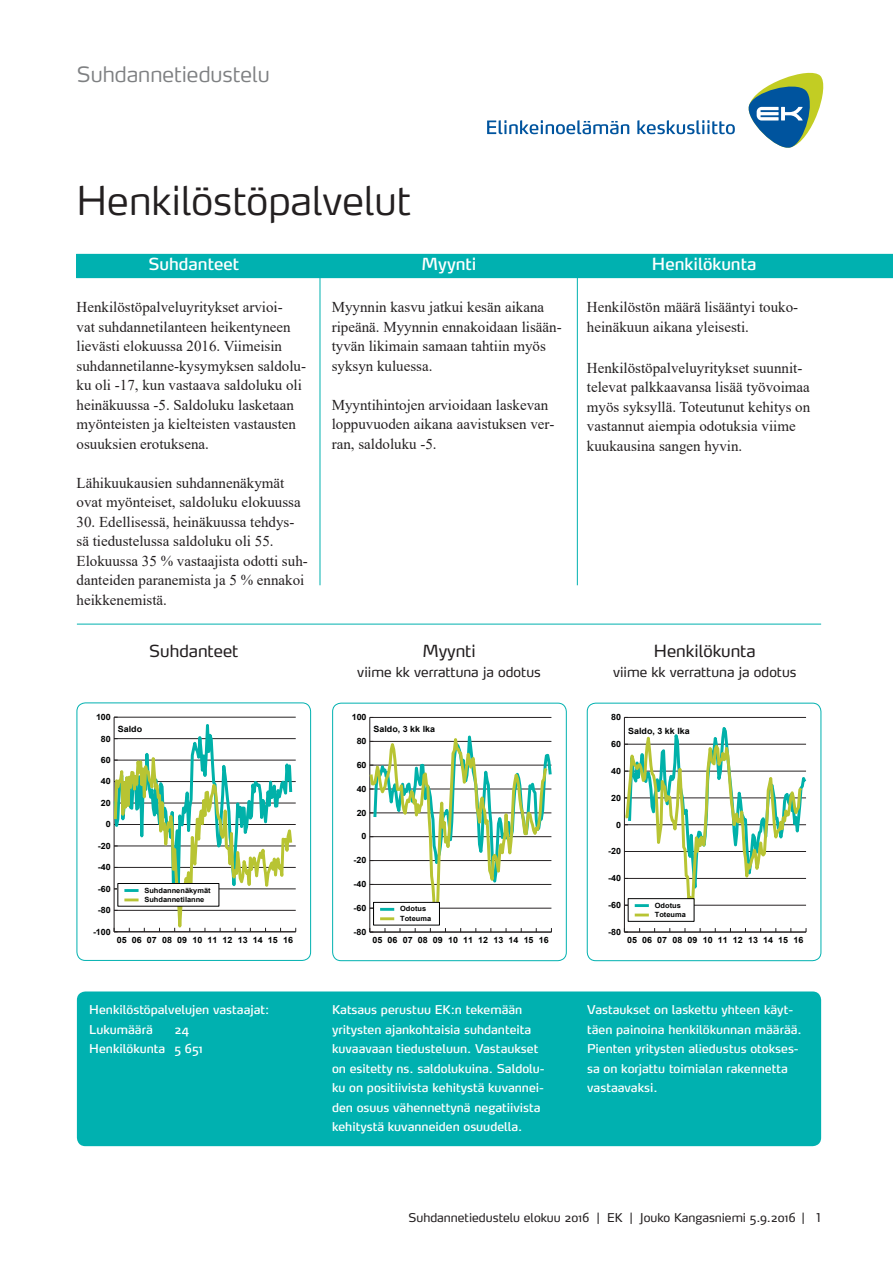
<style>
.page{position:relative;width:893px;height:1263px;background:#fff}
.page>*{position:absolute;margin:0;border:0;box-sizing:border-box;transform-origin:0 0}
.t1{font:300 39px "Max";color:#231f20}
.t2{font:300 21px "Max";color:#7e8082}
.t3{font:16.5px "Max";color:#231f20}
.t4{font:16.5px "Max";color:#fff}
.t5{font:15px/19.5px "Times New Roman";color:#231f20}
.t6{font:13.5px "Max";color:#231f20}
.t7{font:12px/19.5px "Max";color:#fff}
.t8{font:12px "Max";color:#231f20}
.t9{font:700 8.55px "Arial";color:#010202;scale:1.04 1}
.t10{font:700 7.2px/9.4px "Arial";color:#010202;scale:1.04 1}
.s1{font-family:"Max LF"}
</style>
<div class="page">
<div style="left:77px;top:992px;width:744px;height:154px;background:#00b1b0;border-radius:9px"></div>
<div style="left:77px;top:254px;width:816px;height:24px;background:#00b1b0"></div>
<hr style="left:577px;top:254px;width:1px;height:331px;background:#00b1b0">
<svg style="left:748px;top:72px;width:76px;height:76px"></svg>
<svg style="left:487px;top:120px;width:142px;height:14px"></svg>
<svg style="left:637px;top:120px;width:98px;height:14px"></svg>
<hr style="left:77px;top:624px;width:744px;height:1px;background:#00b1b0">
<hr style="left:320px;top:254px;width:1px;height:331px;background:#00b1b0">
<svg style="left:369px;top:716px;width:183px;height:217px"></svg>
<div style="left:373px;top:902px;width:66px;height:23px;background:#fff"></div>
<div style="left:373px;top:902px;width:67px;height:23px;border:1px solid #010202"></div>
<hr style="left:380px;top:908px;width:14px;height:3px;background:#00b1a9">
<hr style="left:380px;top:917px;width:14px;height:3px;background:#b8c433">
<div style="left:332px;top:703px;width:235px;height:258px;border:1px solid #00b1b0;border-radius:9px"></div>
<hr style="left:114px;top:910px;width:182px;height:1px;background:#231f20">
<hr style="left:114px;top:889px;width:182px;height:1px;background:#231f20">
<hr style="left:114px;top:867px;width:182px;height:1px;background:#231f20">
<hr style="left:114px;top:846px;width:182px;height:1px;background:#231f20">
<hr style="left:114px;top:824px;width:182px;height:1px;background:#231f20">
<hr style="left:114px;top:803px;width:182px;height:1px;background:#231f20">
<hr style="left:114px;top:781px;width:182px;height:1px;background:#231f20">
<hr style="left:114px;top:760px;width:182px;height:1px;background:#231f20">
<hr style="left:114px;top:738px;width:182px;height:1px;background:#231f20">
<hr style="left:114px;top:717px;width:182px;height:1px;background:#231f20">
<hr style="left:114px;top:932px;width:182px;height:1px;background:#231f20">
<svg style="left:113px;top:716px;width:181px;height:217px"></svg>
<div style="left:118px;top:883px;width:101px;height:23px;background:#fff"></div>
<div style="left:118px;top:883px;width:101px;height:23px;border:1px solid #010202"></div>
<hr style="left:124px;top:889px;width:15px;height:3px;background:#00b1a9">
<svg style="left:124px;top:899px;width:15px;height:2px"></svg>
<div style="left:77px;top:703px;width:234px;height:258px;border:1px solid #00b1b0;border-radius:9px"></div>
<svg style="left:623px;top:716px;width:184px;height:217px"></svg>
<div style="left:587px;top:703px;width:234px;height:258px;border:1px solid #00b1b0;border-radius:9px"></div>
<h2 class="t2" style="left:77px;top:63px;width:194px">Suhdannetiedustelu</h2>
<h1 class="t1" style="left:77px;top:179px;width:336px">Henkilöstöpalvelut</h1>
<p class="t4" style="left:148px;top:257px;width:92px">Suhdanteet</p>
<p class="t4" style="left:421px;top:257px;width:56px">Myynti</p>
<p class="t4" style="left:652px;top:257px;width:106px">Henkilökunta</p>
<p class="t5" style="left:77px;top:297px;width:231px">Henkilöstöpalveluyritykset arvioi-<br>vat suhdannetilanteen heikentyneen lievästi elokuussa 2016. Viimeisin suhdannetilanne-kysymyksen saldolu&shy;ku oli -17, kun vastaava saldoluku oli heinäkuussa -5. Saldoluku lasketaan myönteisten ja kielteisten vastausten osuuksien erotuksena.</p>
<p class="t5" style="left:77px;top:473px;width:226px">Lähikuukausien suhdannenäkymät ovat myönteiset, saldoluku elokuussa</p>
<p class="t5" style="left:77px;top:512px;width:233px">30. Edellisessä, heinäkuussa tehdys&shy;sä tiedustelussa saldoluku oli 55.<br>Elokuussa 35 % vastaajista odotti suh&shy;danteiden paranemista ja 5 % ennakoi heikkenemistä.</p>
<p class="t5" style="left:332px;top:297px;width:231px">Myynnin kasvu jatkui kesän aikana ripeänä. Myynnin ennakoidaan lisään&shy;tyvän likimain samaan tahtiin myös syksyn kuluessa.</p>
<p class="t5" style="left:332px;top:395px;width:224px">Myyntihintojen arvioidaan laskevan loppuvuoden aikana aavistuksen ver&shy;ran, saldoluku -5.</p>
<p class="t5" style="left:587px;top:297px;width:213px">Henkilöstön määrä lisääntyi touko&shy;heinäkuun aikana yleisesti.</p>
<p class="t5" style="left:587px;top:358px;width:225px">Henkilöstöpalveluyritykset suunnit&shy;televat palkkaavansa lisää työvoimaa myös syksyllä. Toteutunut kehitys on vastannut aiempia odotuksia viime kuukausina sangen hyvin.</p>
<p class="t3" style="left:149px;top:645px;width:91px">Suhdanteet</p>
<p class="t3" style="left:422px;top:645px;width:55px">Myynti</p>
<p class="t6" style="left:357px;top:666px;width:185px">viime kk verrattuna ja odotus</p>
<p class="t3" style="left:654px;top:644px;width:103px">Henkilökunta</p>
<p class="t6" style="left:613px;top:666px;width:185px">viime kk verrattuna ja odotus</p>
<p class="t9" style="left:96px;top:712px;width:16px">100</p>
<p class="t9" style="left:352px;top:713px;width:16px">100</p>
<p class="t9" style="left:611px;top:713px;width:11px">80</p>
<p class="t9" style="left:118px;top:725px;width:25px">Saldo</p>
<p class="t9" style="left:101px;top:734px;width:11px">80</p>
<p class="t9" style="left:373px;top:724px;width:61px">Saldo, 3 kk lka</p>
<p class="t9" style="left:357px;top:736px;width:11px">80</p>
<p class="t9" style="left:628px;top:726px;width:61px">Saldo, 3 kk lka</p>
<p class="t9" style="left:611px;top:739px;width:11px">60</p>
<p class="t9" style="left:101px;top:755px;width:11px">60</p>
<p class="t9" style="left:357px;top:760px;width:11px">60</p>
<p class="t9" style="left:611px;top:766px;width:11px">40</p>
<p class="t9" style="left:101px;top:777px;width:11px">40</p>
<p class="t9" style="left:357px;top:784px;width:11px">40</p>
<p class="t9" style="left:101px;top:798px;width:11px">20</p>
<p class="t9" style="left:611px;top:793px;width:11px">20</p>
<p class="t9" style="left:357px;top:808px;width:11px">20</p>
<p class="t9" style="left:106px;top:820px;width:6px">0</p>
<p class="t9" style="left:616px;top:820px;width:6px">0</p>
<p class="t9" style="left:362px;top:832px;width:6px">0</p>
<p class="t9" style="left:98px;top:841px;width:14px">-20</p>
<p class="t9" style="left:608px;top:847px;width:14px">-20</p>
<p class="t9" style="left:98px;top:863px;width:14px">-40</p>
<p class="t9" style="left:354px;top:856px;width:14px">-20</p>
<p class="t9" style="left:98px;top:884px;width:14px">-60</p>
<p class="t9" style="left:98px;top:905px;width:14px">-80</p>
<p class="t10" style="left:144px;top:885px;width:65px">Suhdannenäkymät<br>Suhdannetilanne</p>
<p class="t9" style="left:354px;top:880px;width:14px">-40</p>
<p class="t9" style="left:354px;top:903px;width:14px">-60</p>
<p class="t10" style="left:400px;top:904px;width:31px">Odotus<br>Toteuma</p>
<p class="t9" style="left:608px;top:874px;width:14px">-40</p>
<p class="t9" style="left:608px;top:900px;width:14px">-60</p>
<p class="t10" style="left:655px;top:901px;width:31px">Odotus<br>Toteuma</p>
<p class="t9" style="left:93px;top:927px;width:19px">-100</p>
<p class="t9" style="left:117px;top:935px;width:171px">05 06 07 08 09 10 11 12 13 14 15 16</p>
<p class="t9" style="left:354px;top:927px;width:14px">-80</p>
<p class="t9" style="left:372px;top:935px;width:171px">05 06 07 08 09 10 11 12 13 14 15 16</p>
<p class="t9" style="left:608px;top:927px;width:14px">-80</p>
<p class="t9" style="left:627px;top:935px;width:171px">05 06 07 08 09 10 11 12 13 14 15 16</p>
<p class="t7" style="left:89px;top:1001px;width:182px">Henkilöstöpalvelujen vastaajat:<br>Lukumäärä</p>
<p class="t7" style="left:89px;top:1021px;width:115px;text-indent:85px">24<br>Henkilökunta 5 651</p>
<p class="t7" style="left:332px;top:1001px;width:214px">Katsaus perustuu EK:n tekemään yritysten ajankohtaisia suhdanteita kuvaavaan tiedusteluun. Vastaukset on esitetty ns. saldolukuina. Saldolu&shy;ku on positiivista kehitystä kuvannei&shy;den osuus vähennettynä negatiivista kehitystä kuvanneiden osuudella.</p>
<p class="t7" style="left:587px;top:1001px;width:216px">Vastaukset on laskettu yhteen käyt&shy;täen painoina henkilökunnan määrää.<br>Pienten yritysten aliedustus otokses&shy;sa on korjattu toimialan rakennetta vastaavaksi.</p>
<p class="t8" style="left:408px;top:1213px;width:414px">Suhdannetiedustelu elokuu 2016 | EK | Jouko Kangasniemi 5.9.2016 <span class="s1">| 1</span></p>
</div>
